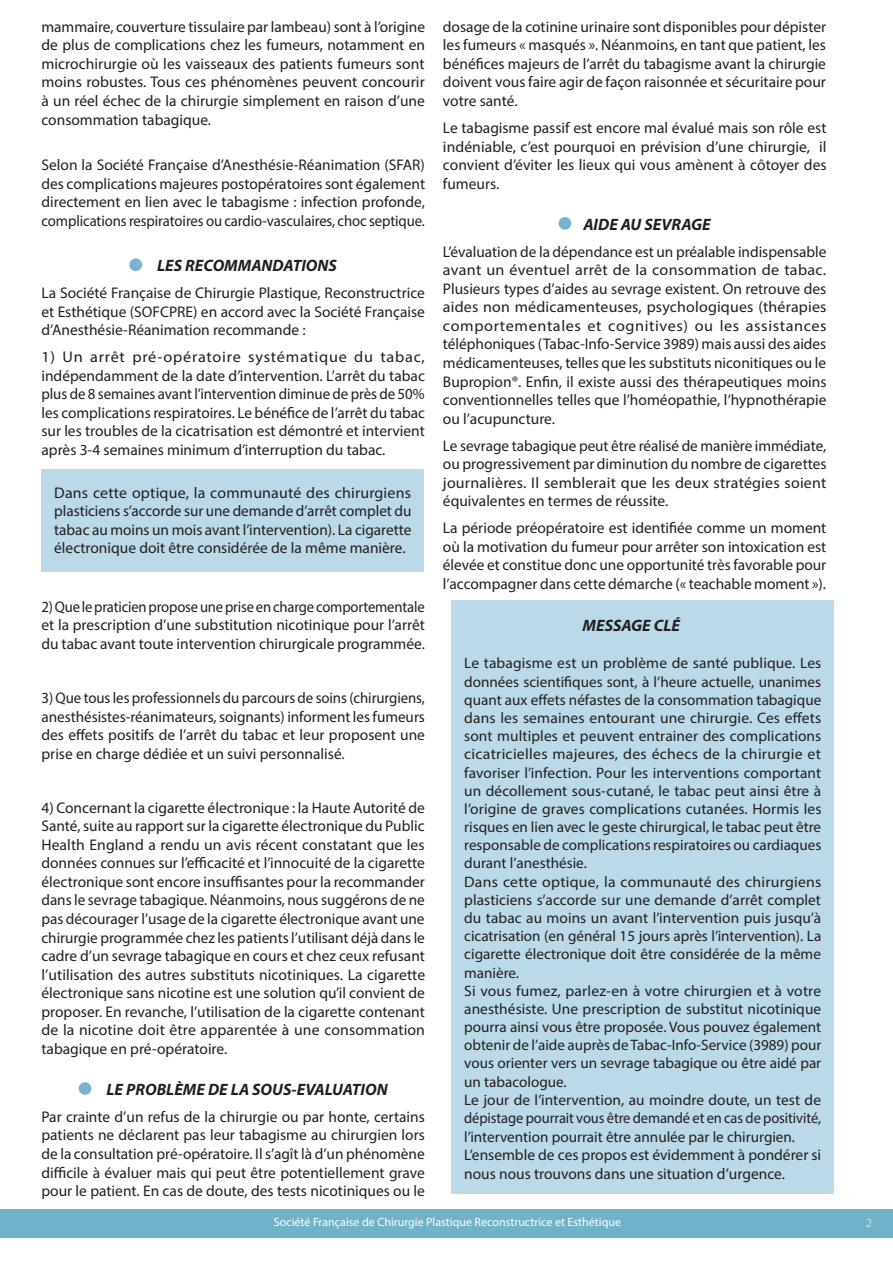
<style>
.page{position:relative;width:893px;height:1263px;background:#fff}
.page>*{position:absolute;margin:0;border:0;box-sizing:border-box;transform-origin:0 0}
.t1{font:italic 700 16.5px "Myriad Pro";color:#231f20}
.t2{font:15.45px/18.6px "Myriad Pro";color:#231f20;text-align:justify}
.t3{font:15.45px/18.6px "Myriad Pro";color:#231f20;text-align:justify;scale:1.05 1}
.t4{font:15.45px/18.6px "Myriad Pro";color:#231f20;text-align:justify;scale:.96 1}
.t5{font:15.45px/18.6px "Myriad Pro";color:#231f20;text-align:justify;scale:.95 1}
.t6{font:15.15px/18.1px "Myriad Pro";color:#231f20}
.t7{font:12px "Myriad Pro";color:#fff}
.t8{font:300 12px "Myriad Pro";color:#fff}
</style>
<div class="page">
<div style="left:129px;top:258px;width:13px;height:13px;background:#77b3d0;border-radius:50%"></div>
<div style="left:41px;top:469px;width:383px;height:103px;background:#bbd9e8"></div>
<div style="left:79px;top:1082px;width:12px;height:13px;background:#77b3d0;border-radius:50%"></div>
<div style="left:559px;top:217px;width:12px;height:13px;background:#77b3d0;border-radius:50%"></div>
<div style="left:451px;top:600px;width:383px;height:594px;background:#bbd9e8"></div>
<div style="left:0;top:1209px;width:893px;height:28px;background:#70b2c8"></div>
<p class="t2" style="left:41px;top:17px;width:385px">mammaire, couverture tissulaire par lambeau) sont à l’origine de plus de complications chez les fumeurs, notamment en microchirurgie où les vaisseaux des patients fumeurs sont moins robustes. Tous ces phénomènes peuvent concourir à un réel échec de la chirurgie simplement en raison d’une consommation tabagique.</p>
<p class="t2" style="left:41px;top:155px;width:385px">Selon la Société Française d’Anesthésie-Réanimation (SFAR) des complications majeures postopératoires sont également directement en lien avec le tabagisme : infection profonde, complications respiratoires ou cardio-vasculaires, choc septique.</p>
<p class="t1" style="left:157px;top:255px;width:181px">LES RECOMMANDATIONS</p>
<p class="t2" style="left:41px;top:283px;width:385px">La Société Française de Chirurgie Plastique, Reconstructrice et Esthétique (SOFCPRE) en accord avec la Société Française d’Anesthésie-Réanimation recommande :</p>
<p class="t3" style="left:41px;top:347px;width:367px">1) Un arrêt pré-opératoire systématique du tabac, indépendamment de la date d’intervention. L’arrêt du tabac plus de 8 semaines avant l’intervention diminue de près de 50% les complications respiratoires. Le bénéfice de l’arrêt du tabac sur les troubles de la cicatrisation est démontré et intervient après 3-4 semaines minimum d’interruption du tabac.</p>
<p class="t2" style="left:54px;top:483px;width:359px">Dans cette optique, la communauté des chirurgiens plasticiens s’accorde sur une demande d’arrêt complet du tabac au moins un mois avant l’intervention). La cigarette électronique doit être considérée de la même manière.</p>
<p class="t2" style="left:443px;top:17px;width:385px">dosage de la cotinine urinaire sont disponibles pour dépister les fumeurs « masqués ». Néanmoins, en tant que patient, les bénéfices majeurs de l’arrêt du tabagisme avant la chirurgie doivent vous faire agir de façon raisonnée et sécuritaire pour votre santé.</p>
<p class="t2" style="left:443px;top:118px;width:385px">Le tabagisme passif est encore mal évalué mais son rôle est indéniable, c’est pourquoi en prévision d’une chirurgie, il convient d’éviter les lieux qui vous amènent à côtoyer des fumeurs.</p>
<p class="t1" style="left:583px;top:213px;width:129px">AIDE AU SEVRAGE</p>
<p class="t2" style="left:443px;top:242px;width:385px">L’évaluation de la dépendance est un préalable indispensable avant un éventuel arrêt de la consommation de tabac.<br>Plusieurs types d’aides au sevrage existent. On retrouve des aides non médicamenteuses, psychologiques (thérapies comportementales et cognitives) ou les assistances téléphoniques (Tabac-Info-Service 3989) mais aussi des aides médicamenteuses, telles que les substituts niconitiques ou le Bupropion®. Enfin, il existe aussi des thérapeutiques moins conventionnelles telles que l’homéopathie, l’hypnothérapie ou l’acupuncture.</p>
<p class="t2" style="left:443px;top:436px;width:385px">Le sevrage tabagique peut être réalisé de manière immédiate, ou progressivement par diminution du nombre de cigarettes journalières. Il semblerait que les deux stratégies soient équivalentes en termes de réussite.</p>
<p class="t2" style="left:443px;top:519px;width:385px">La période préopératoire est identifiée comme un moment où la motivation du fumeur pour arrêter son intoxication est élevée et constitue donc une opportunité très favorable pour l’accompagner dans cette démarche (« teachable moment »).</p>
<p class="t1" style="left:583px;top:614px;width:99px">MESSAGE CLÉ</p>
<p class="t6" style="left:464px;top:654px;width:359px">Le tabagisme est un problème de santé publique. Les données scientifiques sont, à l’heure actuelle, unanimes quant aux effets néfastes de la consommation tabagique dans les semaines entourant une chirurgie. Ces effets sont multiples et peuvent entrainer des complications cicatricielles majeures, des échecs de la chirurgie et favoriser l’infection. Pour les interventions comportant un décollement sous-cutané, le tabac peut ainsi être à l’origine de graves complications cutanées. Hormis les risques en lien avec le geste chirurgical, le tabac peut être responsable de complications respiratoires ou cardiaques durant l’anesthésie.<br>Dans cette optique, la communauté des chirurgiens plasticiens s’accorde sur une demande d’arrêt complet du tabac au moins un avant l’intervention puis jusqu’à cicatrisation (en général 15 jours après l’intervention). La cigarette électronique doit être considérée de la même manière.<br>Si vous fumez, parlez-en à votre chirurgien et à votre anesthésiste. Une prescription de substitut nicotinique pourra ainsi vous être proposée. Vous pouvez également obtenir de l’aide auprès de Tabac-Info-Service (3989) pour vous orienter vers un sevrage tabagique ou être aidé par un tabacologue.<br>Le jour de l’intervention, au moindre doute, un test de dépistage pourrait vous être demandé et en cas de positivité, l’intervention pourrait être annulée par le chirurgien.</p>
<p class="t2" style="left:464px;top:1145px;width:359px">L’ensemble de ces propos est évidemment à pondérer si nous nous trouvons dans une situation d’urgence.</p>
<p class="t7" style="left:274px;top:1215px;width:349px">Société Française de Chirurgie Plastique Reconstructrice et Esthétique</p>
<p class="t8" style="left:866px;top:1216px;width:7px">2</p>
<p class="t5" style="left:41px;top:597px;width:405px">2) Que le praticien propose une prise en charge comportementale et la prescription d’une substitution nicotinique pour l’arrêt du tabac avant toute intervention chirurgicale programmée.</p>
<p class="t4" style="left:41px;top:688px;width:401px">3) Que tous les professionnels du parcours de soins (chirurgiens, anesthésistes-réanimateurs, soignants) informent les fumeurs des effets positifs de l’arrêt du tabac et leur proposent une prise en charge dédiée et un suivi personnalisé.</p>
<p class="t2" style="left:41px;top:798px;width:385px">4) Concernant la cigarette électronique : la Haute Autorité de Santé, suite au rapport sur la cigarette électronique du Public Health England a rendu un avis récent constatant que les données connues sur l’efficacité et l’innocuité de la cigarette électronique sont encore insuffisantes pour la recommander dans le sevrage tabagique. Néanmoins, nous suggérons de ne pas décourager l’usage de la cigarette électronique avant une chirurgie programmée chez les patients l’utilisant déjà dans le cadre d’un sevrage tabagique en cours et chez ceux refusant l’utilisation des autres substituts nicotiniques. La cigarette électronique sans nicotine est une solution qu’il convient de proposer. En revanche, l’utilisation de la cigarette contenant de la nicotine doit être apparentée à une consommation tabagique en pré-opératoire.</p>
<p class="t1" style="left:107px;top:1078px;width:283px">LE PROBLÈME DE LA SOUS-EVALUATION</p>
<p class="t2" style="left:41px;top:1107px;width:385px">Par crainte d’un refus de la chirurgie ou par honte, certains patients ne déclarent pas leur tabagisme au chirurgien lors de la consultation pré-opératoire. Il s’agît là d’un phénomène difficile à évaluer mais qui peut être potentiellement grave pour le patient. En cas de doute, des tests nicotiniques ou le</p>
</div>
